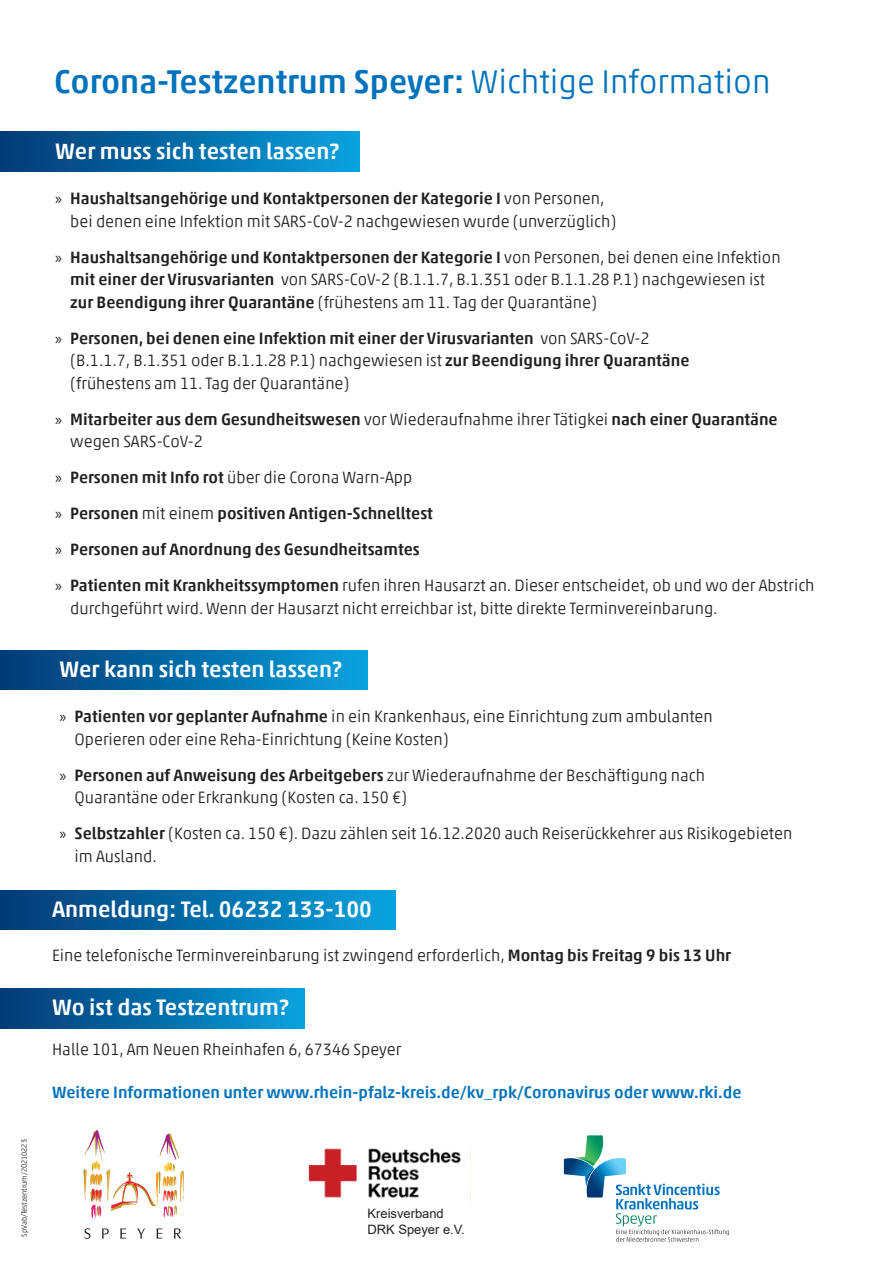
<style>
.page{position:relative;width:893px;height:1263px;background:#fff}
.page>*{position:absolute;margin:0;border:0;box-sizing:border-box;transform-origin:0 0}
.t1{font:500 33px "Akko Pro";color:#0073bc}
.t2{font:500 22.5px "Akko Pro";color:#fff}
.t3{font:300 16.5px/22.5px "Akko Pro";color:#231f20}
.t4{font:500 16.5px/36px "Akko Pro";color:#231f20}
.t5{font:500 16.5px "Akko Pro";color:#0073bc}
.t6{font:12.9px/15.5px "Arial";color:#231f20}
.t7{font:300 7.5px "Akko Pro";color:#231f20}
.s1{font-weight:300}
.s2{font-family:"Myriad Pro";font-weight:400}
.s3{font-weight:500}
</style>
<div class="page">
<svg style="left:564px;top:1135px;width:165px;height:107px"></svg>
<div style="left:0;top:132px;width:359px;height:39px;background:linear-gradient(to right,#013973,#08a1de)"></div>
<div style="left:0;top:651px;width:368px;height:39px;background:linear-gradient(to right,#013873,#08a1de)"></div>
<div style="left:0;top:890px;width:395px;height:39px;background:linear-gradient(to right,#013873,#08a1de)"></div>
<div style="left:0;top:989px;width:304px;height:39px;background:linear-gradient(to right,#013873,#08a1dd)"></div>
<svg style="left:83px;top:1130px;width:101px;height:88px"></svg>
<svg style="left:84px;top:1228px;width:6px;height:11px"></svg>
<svg style="left:157px;top:1228px;width:5px;height:10px"></svg>
<svg style="left:120px;top:1228px;width:6px;height:10px"></svg>
<svg style="left:102px;top:1228px;width:7px;height:10px"></svg>
<svg style="left:137px;top:1228px;width:8px;height:10px"></svg>
<svg style="left:174px;top:1228px;width:7px;height:10px"></svg>
<img style="left:308px;top:1148px;width:153px;height:50px">
<p class="t7" style="left:20px;top:1237px;width:99px;rotate:-90deg">SpVab/Testzentrum/20210223</p>
<h1 class="t1" style="left:54px;top:61px;width:718px">Corona-Testzentrum Speyer: <span class="s1">Wichtige Information</span></h1>
<h2 class="t2" style="left:55px;top:137px;width:285px">Wer muss sich testen lassen?</h2>
<p class="t3" style="left:70px;top:187px;width:548px;text-indent:-15px"><span class="s2">»</span> <span class="s3">Haushaltsangehörige und Kontaktpersonen der Kategorie I</span> von Personen, bei denen eine Infektion mit SARS-CoV-2 nachgewiesen wurde (unverzüglich)</p>
<p class="t3" style="left:70px;top:245px;width:712px;text-indent:-15px"><span class="s2">»</span> <span class="s3">Haushaltsangehörige und Kontaktpersonen der Kategorie I</span> von Personen, bei denen eine Infektion <span class="s3">mit einer der Virusvarianten</span> von SARS-CoV-2 (B.1.1.7, B.1.351 oder B.1.1.28 P.1) nachgewiesen ist <span class="s3">zur Beendigung ihrer Quarantäne</span> (frühestens am 11. Tag der Quarantäne)</p>
<p class="t3" style="left:70px;top:326px;width:621px;text-indent:-15px"><span class="s2">»</span> <span class="s3">Personen, bei denen eine Infektion mit einer der Virusvarianten</span> von SARS-CoV-2 (B.1.1.7, B.1.351 oder B.1.1.28 P.1) nachgewiesen ist <span class="s3">zur Beendigung ihrer Quarantäne </span>(frühestens am 11. Tag der Quarantäne)</p>
<p class="t4" style="left:70px;top:407px;width:709px;line-height:22.5px;text-indent:-15px"><span class="s2">»</span> Mitarbeiter aus dem Gesundheitswesen <span class="s1">vor Wiederaufnahme ihrer Tätigkei</span> nach einer Quarantäne <span class="s1">wegen SARS-CoV-2</span></p>
<p class="t4" style="left:55px;top:459px;width:761px"><span class="s2">»</span> Personen mit Info rot <span class="s1">über die Corona Warn-App<br></span><span class="s2">»</span> Personen <span class="s1">mit einem</span> positiven Antigen-Schnelltest<br><span class="s2">»</span> Personen auf Anordnung des Gesundheitsamtes<br><span class="s2">»</span> Patienten mit Krankheitssymptomen <span class="s1">rufen ihren Hausarzt an. Dieser entscheidet, ob und wo der Abstrich</span></p>
<p class="t3" style="left:70px;top:596px;width:649px">durchgeführt wird. Wenn der Hausarzt nicht erreichbar ist, bitte direkte Terminvereinbarung.</p>
<h2 class="t2" style="left:60px;top:655px;width:284px">Wer kann sich testen lassen?</h2>
<p class="t3" style="left:75px;top:705px;width:640px;text-indent:-15px"><span class="s2">»</span> <span class="s3">Patienten vor geplanter Aufnahme</span> in ein Krankenhaus, eine Einrichtung zum ambulanten<br>Operieren oder eine Reha-Einrichtung (Keine Kosten)</p>
<p class="t3" style="left:75px;top:763px;width:632px;text-indent:-15px"><span class="s2">»</span> <span class="s3">Personen auf Anweisung des Arbeitgebers</span> zur Wiederaufnahme der Beschäftigung nach<br>Quarantäne oder Erkrankung (Kosten ca. 150 €)</p>
<p class="t3" style="left:75px;top:822px;width:719px;text-indent:-15px"><span class="s2">»</span> <span class="s3">Selbstzahler</span> (Kosten ca. 150 €). Dazu zählen seit 16.12.2020 auch Reiserückkehrer aus Risikogebieten im Ausland.</p>
<h2 class="t2" style="left:52px;top:896px;width:321px">Anmeldung: Tel. 06232 133-100</h2>
<p class="t3" style="left:52px;top:944px;width:681px">Eine telefonische Terminvereinbarung ist zwingend erforderlich, <span class="s3">Montag bis Freitag 9 bis 13 Uhr</span></p>
<h2 class="t2" style="left:52px;top:993px;width:238px">Wo ist das Testzentrum?</h2>
<p class="t3" style="left:52px;top:1037px;width:351px">Halle 101, Am Neuen Rheinhafen 6, 67346 Speyer</p>
<p class="t5" style="left:52px;top:1082px;width:691px">Weitere Informationen unter www.rhein-pfalz-kreis.de/kv_rpk/Coronavirus oder www.rki.de</p>
<p class="t6" style="left:368px;top:1206px;width:99px">Kreisverband<br>DRK Speyer e.V.</p>
</div>
